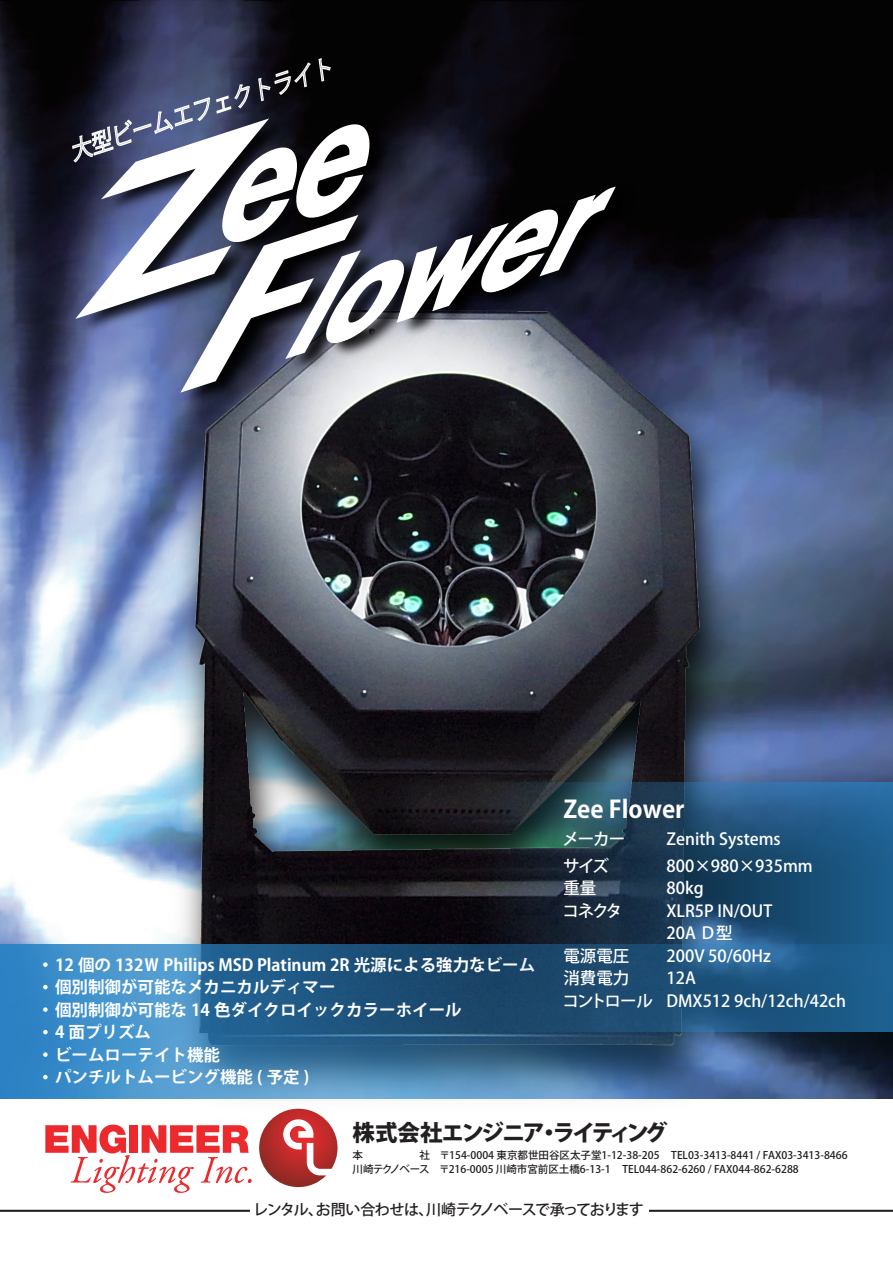
<style>
.page{position:relative;width:893px;height:1263px;background:#fff}
.page>*{position:absolute;margin:0;border:0;box-sizing:border-box;transform-origin:0 0}
.t1{font:700 24px "Koz Go Pro";color:#fff}
.t2{font:800 22.5px "Koz Go Pro";letter-spacing:-.11em;color:#231f20}
.t3{font:700 16.5px/22.5px "Koz Go Pr 6 N";color:#fff}
.t4{font:500 16.5px/22.5px "Koz Go Pro";color:#fff}
.t5{font:500 15px "Koz Go Pro";letter-spacing:-.08em;color:#231f20}
.t6{font:500 10.5px "Koz Go Pro";color:#231f20}
</style>
<div class="page">
<img style="left:0;top:0;width:893px;height:944px">
<img style="left:158px;top:293px;width:594px;height:816px">
<img style="left:164px;top:289px;width:565px;height:655px">
<svg style="left:0;top:944px;width:893px;height:154px;background:#376f9d"></svg>
<svg style="left:43px;top:962px;width:5px;height:5px"></svg>
<svg style="left:43px;top:985px;width:5px;height:4px"></svg>
<svg style="left:43px;top:1007px;width:5px;height:5px"></svg>
<svg style="left:43px;top:1030px;width:5px;height:4px"></svg>
<svg style="left:43px;top:1052px;width:5px;height:5px"></svg>
<svg style="left:43px;top:1075px;width:5px;height:4px"></svg>
<svg style="left:478px;top:782px;width:415px;height:249px;background:#1f4869"></svg>
<svg style="left:259px;top:1109px;width:79px;height:78px"></svg>
<svg style="left:45px;top:1124px;width:207px;height:69px"></svg>
<hr style="left:0;top:1210px;width:250px;height:2px;background:#231f20">
<hr style="left:649px;top:1210px;width:244px;height:2px;background:#231f20">
<img style="left:27px;top:13px;width:631px;height:423px">
<svg style="left:72px;top:58px;width:544px;height:335px"></svg>
<h3 class="t3" style="left:55px;top:954px;width:482px">12 個の 132Ｗ Philips MSD Platinum 2R 光源による強力なビーム個別制御が可能なメカニカルディマー<br>個別制御が可能な 14 色ダイクロイックカラーホイール<br>4 面プリズム<br>ビームローテイト機能<br>パンチルトムービング機能 ( 予定 )</h3>
<h1 class="t1" style="left:563px;top:793px;width:123px">Zee Flower</h1>
<h3 class="t4" style="left:562px;top:826px;width:65px;line-height:27px">メーカーサイズ</h3>
<h3 class="t4" style="left:562px;top:878px;width:62px">重量<br>コネクタ</h3>
<h3 class="t4" style="left:671px;top:923px;width:67px">　　　　</h3>
<h3 class="t4" style="left:562px;top:945px;width:92px">電源電圧<br>消費電力<br>コントロール</h3>
<h3 class="t4" style="left:667px;top:826px;width:148px;line-height:27px">Zenith Systems<br>800×980×935mm</h3>
<h3 class="t4" style="left:667px;top:878px;width:181px">80kg<br>XLR5P IN/OUT<br>20A Ｄ型<br>200V 50/60Hz<br>12A<br>DMX512 9ch/12ch/42ch</h3>
<h2 class="t2" style="left:352px;top:1118px;width:317px">株式会社エンジニア・ライティング</h2>
<p class="t6" style="left:352px;top:1148px;width:12px">本</p>
<p class="t6" style="left:419px;top:1148px;width:430px">社　〒154-0004 東京都世田谷区太子堂1-12-38-205 TEL03-3413-8441 / FAX03-3413-8466</p>
<p class="t6" style="left:352px;top:1162px;width:448px">川崎テクノベース　〒216-0005 川崎市宮前区土橋6-13-1 TEL044-862-6260 / FAX044-862-6288</p>
<h3 class="t5" style="left:253px;top:1199px;width:392px">レンタル、お問い合わせは、川崎テクノベースで承っております</h3>
</div>
